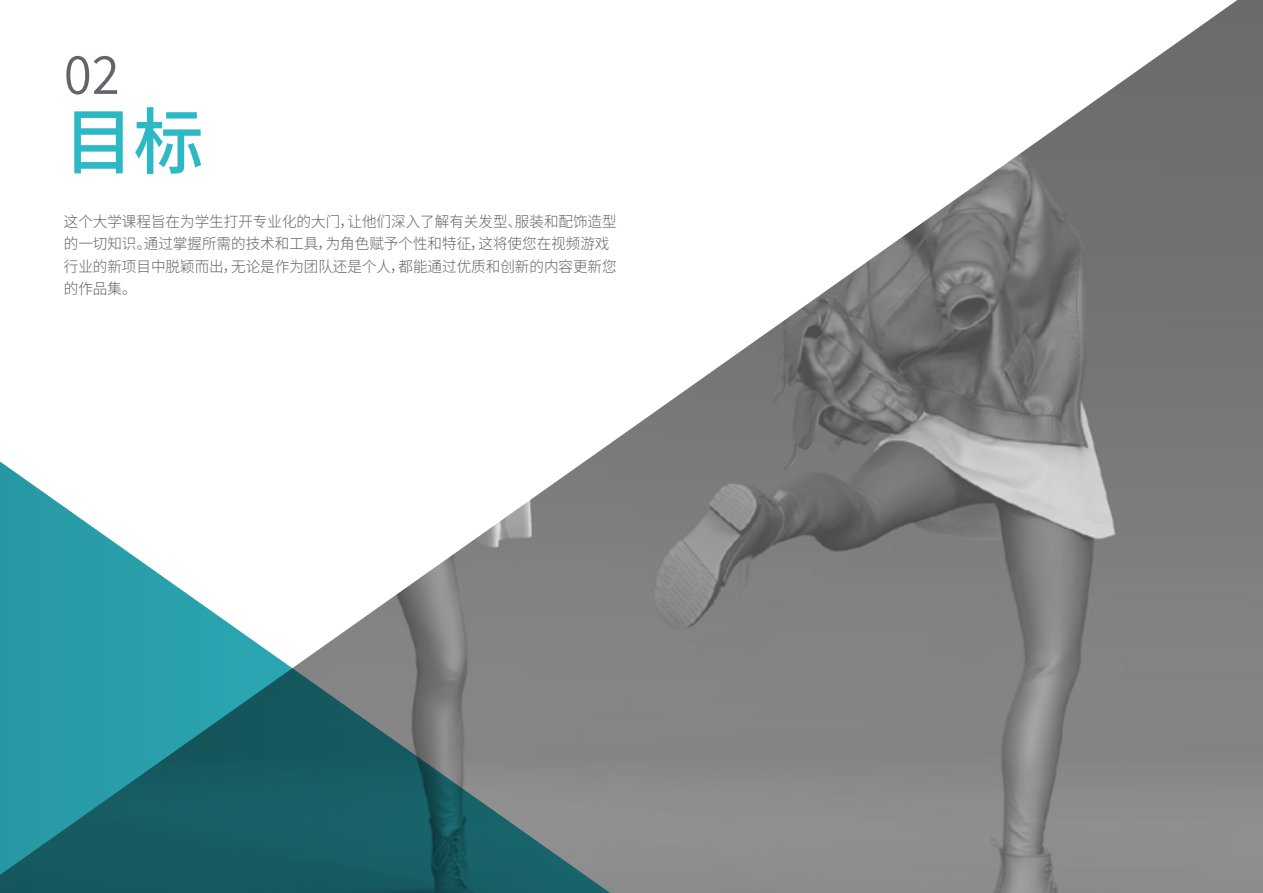
<style>
.page{position:relative;width:1263px;height:893px;background:#fff}
.page>*{position:absolute;margin:0;border:0;box-sizing:border-box;transform-origin:0 0}
.t1{font:500 72px "Source Han Sans CN";color:#2db8c5}
.t2{font:52.5px "Source Han Sans CN";color:#61646a}
.t3{font:300 15px/22.5px "Source Han Sans CN";color:#61646a}
</style>
<div class="page">
<img style="left:607px;top:0;width:656px;height:893px">
<svg style="left:0;top:446px;width:640px;height:447px"></svg>
<h2 class="t2" style="left:64px;top:45px;width:57px">02</h2>
<h1 class="t1" style="left:64px;top:101px;width:141px">目标</h1>
<p class="t3" style="left:64px;top:210px;width:554px">这个大学课程旨在为学生打开专业化的大门，让他们深入了解有关发型、服装和配饰造型的一切知识。通过掌握所需的技术和工具，为角色赋予个性和特征，这将使您在视频游戏行业的新项目中脱颖而出，无论是作为团队还是个人，都能通过优质和创新的内容更新您的作品集。</p>
</div>
